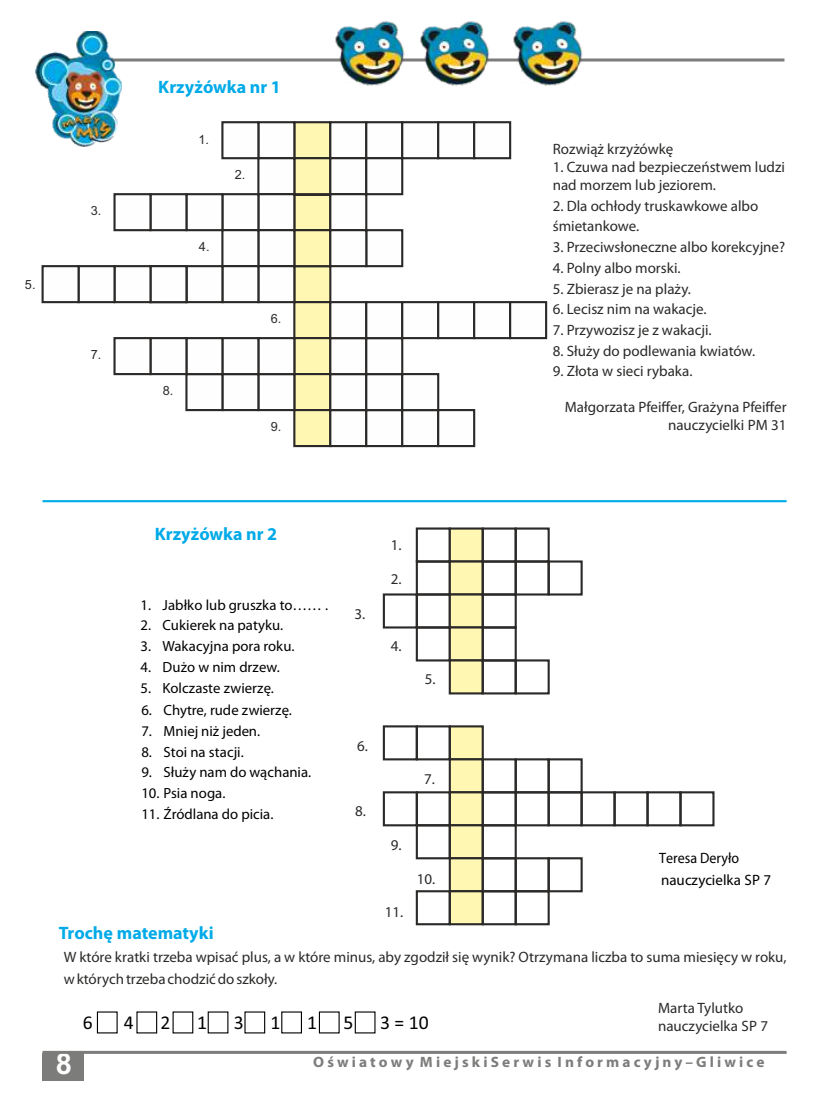
<style>
.page{position:relative;width:828px;height:1118px;background:#fff}
.page>*{position:absolute;margin:0;border:0;box-sizing:border-box;transform-origin:0 0}
.t1{font:700 29.1px "Arial";color:#fefefe}
.t2{font:19.65px "Calibri";color:#000}
.t3{font:700 18px "Myriad Pro";color:#00aae8}
.t4{font:15px/18px "Myriad Pro";color:#2b2a29}
.t5{font:700 15px "Myriad Pro";letter-spacing:.205em;color:#7c7c7b}
.t6{font:15px/21.3px "Myriad Pro";color:#000;scale:.93 1}
.t7{font:14.7px "Myriad Pro";color:#000}
.t8{font:12.75px "Arial";color:#2b2a29}
</style>
<div class="page">
<div style="left:43px;top:1052px;width:41px;height:28px;background:#7c7c7b"></div>
<hr style="left:43px;top:1050px;width:744px;height:3px;background:#7c7c7b">
<hr style="left:44px;top:58px;width:740px;height:3px;background:#7c7c7b">
<img style="left:35px;top:31px;width:87px;height:89px">
<svg style="left:41px;top:120px;width:507px;height:328px"></svg>
<img style="left:334px;top:21px;width:74px;height:65px">
<img style="left:420px;top:21px;width:74px;height:65px">
<img style="left:512px;top:21px;width:74px;height:65px">
<hr style="left:43px;top:500px;width:744px;height:2px;background:#00aae8">
<div style="left:173px;top:1011px;width:20px;height:22px;border:1px solid #000"></div>
<div style="left:208px;top:1011px;width:20px;height:22px;border:1px solid #000"></div>
<div style="left:281px;top:1011px;width:21px;height:22px;border:1px solid #000"></div>
<div style="left:416px;top:527px;width:35px;height:35px;border:2px solid #2b2a29"></div>
<div style="left:482px;top:527px;width:35px;height:35px;border:2px solid #2b2a29"></div>
<div style="left:515px;top:527px;width:35px;height:35px;border:2px solid #2b2a29"></div>
<div style="left:416px;top:560px;width:35px;height:35px;border:2px solid #2b2a29"></div>
<div style="left:482px;top:560px;width:35px;height:35px;border:2px solid #2b2a29"></div>
<div style="left:515px;top:560px;width:35px;height:35px;border:2px solid #2b2a29"></div>
<div style="left:548px;top:560px;width:35px;height:35px;border:2px solid #2b2a29"></div>
<div style="left:383px;top:593px;width:35px;height:35px;border:2px solid #2b2a29"></div>
<div style="left:416px;top:593px;width:35px;height:35px;border:2px solid #2b2a29"></div>
<div style="left:482px;top:593px;width:35px;height:35px;border:2px solid #2b2a29"></div>
<div style="left:416px;top:626px;width:35px;height:35px;border:2px solid #2b2a29"></div>
<div style="left:482px;top:626px;width:35px;height:35px;border:2px solid #2b2a29"></div>
<svg style="left:448px;top:527px;width:37px;height:168px;background:#d6cf9a"></svg>
<div style="left:482px;top:659px;width:35px;height:35px;border:2px solid #2b2a29"></div>
<div style="left:515px;top:659px;width:35px;height:35px;border:2px solid #2b2a29"></div>
<svg style="left:448px;top:725px;width:37px;height:201px;background:#e5dea3"></svg>
<div style="left:416px;top:725px;width:35px;height:35px;border:2px solid #2b2a29"></div>
<div style="left:383px;top:725px;width:35px;height:35px;border:2px solid #2b2a29"></div>
<div style="left:482px;top:758px;width:35px;height:35px;border:2px solid #2b2a29"></div>
<div style="left:515px;top:758px;width:35px;height:35px;border:2px solid #2b2a29"></div>
<div style="left:548px;top:758px;width:35px;height:35px;border:2px solid #2b2a29"></div>
<div style="left:482px;top:791px;width:35px;height:35px;border:2px solid #2b2a29"></div>
<div style="left:515px;top:791px;width:35px;height:35px;border:2px solid #2b2a29"></div>
<div style="left:548px;top:791px;width:35px;height:35px;border:2px solid #2b2a29"></div>
<div style="left:581px;top:791px;width:35px;height:35px;border:2px solid #2b2a29"></div>
<div style="left:614px;top:791px;width:35px;height:35px;border:2px solid #2b2a29"></div>
<div style="left:646px;top:791px;width:36px;height:35px;border:2px solid #2b2a29"></div>
<div style="left:679px;top:791px;width:36px;height:35px;border:2px solid #2b2a29"></div>
<div style="left:416px;top:791px;width:35px;height:35px;border:2px solid #2b2a29"></div>
<div style="left:383px;top:791px;width:35px;height:35px;border:2px solid #2b2a29"></div>
<div style="left:416px;top:824px;width:35px;height:35px;border:2px solid #2b2a29"></div>
<div style="left:482px;top:824px;width:35px;height:35px;border:2px solid #2b2a29"></div>
<div style="left:482px;top:857px;width:35px;height:35px;border:2px solid #2b2a29"></div>
<div style="left:515px;top:857px;width:35px;height:35px;border:2px solid #2b2a29"></div>
<div style="left:548px;top:857px;width:35px;height:35px;border:2px solid #2b2a29"></div>
<div style="left:416px;top:890px;width:35px;height:35px;border:2px solid #2b2a29"></div>
<div style="left:482px;top:890px;width:35px;height:35px;border:2px solid #2b2a29"></div>
<div style="left:515px;top:890px;width:35px;height:35px;border:2px solid #2b2a29"></div>
<p class="t8" style="left:25px;top:280px;width:12px">5.</p>
<p class="t8" style="left:91px;top:206px;width:12px">3.</p>
<p class="t8" style="left:91px;top:350px;width:12px">7.</p>
<p class="t3" style="left:158px;top:80px;width:124px">Krzyżówka nr 1</p>
<p class="t8" style="left:198px;top:134px;width:12px">1.</p>
<p class="t8" style="left:199px;top:242px;width:12px">4.</p>
<p class="t8" style="left:235px;top:170px;width:12px">2.</p>
<p class="t8" style="left:163px;top:386px;width:12px">8.</p>
<p class="t8" style="left:271px;top:314px;width:12px">6.</p>
<p class="t8" style="left:271px;top:422px;width:12px">9.</p>
<p class="t4" style="left:553px;top:141px;width:122px">Rozwiąż krzyżówkę</p>
<p class="t4" style="left:553px;top:159px;width:234px">1. Czuwa nad bezpieczeństwem ludzi nad morzem lub jeziorem.</p>
<p class="t4" style="left:553px;top:196px;width:207px;line-height:20.7px">2. Dla ochłody truskawkowe albo śmietankowe.</p>
<p class="t4" style="left:553px;top:239px;width:234px">3. Przeciwsłoneczne albo korekcyjne?</p>
<p class="t4" style="left:553px;top:260px;width:129px">4. Polny albo morski.</p>
<p class="t4" style="left:553px;top:281px;width:140px">5. Zbierasz je na plaży.</p>
<p class="t4" style="left:553px;top:301px;width:155px">6. Lecisz nim na wakacje.</p>
<p class="t4" style="left:553px;top:322px;width:160px">7. Przywozisz je z wakacji.</p>
<p class="t4" style="left:553px;top:343px;width:204px">8. Służy do podlewania kwiatów.</p>
<p class="t4" style="left:553px;top:363px;width:141px">9. Złota w sieci rybaka.</p>
<p class="t4" style="left:565px;top:399px;width:223px;text-align:right">Małgorzata Pfeiffer, Grażyna Pfeiffer nauczycielki PM 31</p>
<p class="t3" style="left:155px;top:526px;width:124px">Krzyżówka nr 2</p>
<p class="t7" style="left:140px;top:598px;width:189px">1. Jabłko lub gruszka to…… .</p>
<p class="t7" style="left:140px;top:619px;width:144px">2. Cukierek na patyku.</p>
<p class="t7" style="left:140px;top:640px;width:156px">3. Wakacyjna pora roku.</p>
<p class="t7" style="left:140px;top:660px;width:141px">4. Dużo w nim drzew.</p>
<p class="t7" style="left:140px;top:681px;width:135px">5. Kolczaste zwierzę.</p>
<p class="t7" style="left:141px;top:704px;width:152px">6. Chytre, rude zwierzę.</p>
<p class="t7" style="left:141px;top:725px;width:120px">7. Mniej niż jeden.</p>
<p class="t7" style="left:141px;top:745px;width:104px">8. Stoi na stacji.</p>
<p class="t7" style="left:141px;top:766px;width:171px">9. Służy nam do wąchania.</p>
<p class="t7" style="left:141px;top:787px;width:85px">10. Psia noga.</p>
<p class="t7" style="left:141px;top:808px;width:133px">11. Źródlana do picia.</p>
<p class="t3" style="left:59px;top:925px;width:156px">Trochę matematyki</p>
<p class="t4" style="left:354px;top:606px;width:12px">3.</p>
<p class="t4" style="left:391px;top:537px;width:12px">1.</p>
<p class="t4" style="left:391px;top:571px;width:12px">2.</p>
<p class="t4" style="left:391px;top:638px;width:12px">4.</p>
<p class="t4" style="left:425px;top:671px;width:12px">5.</p>
<p class="t4" style="left:357px;top:737px;width:12px">6.</p>
<p class="t4" style="left:355px;top:803px;width:12px">8.</p>
<p class="t4" style="left:424px;top:771px;width:12px">7.</p>
<p class="t4" style="left:391px;top:837px;width:12px">9.</p>
<p class="t4" style="left:385px;top:904px;width:20px">11.</p>
<p class="t4" style="left:417px;top:871px;width:20px">10.</p>
<p class="t6" style="left:659px;top:849px;width:122px">Teresa Deryło nauczycielka SP 7</p>
<p class="t4" style="left:64px;top:947px;width:724px;line-height:21.9px">W które kratki trzeba wpisać plus, a w które minus, aby zgodził się wynik? Otrzymana liczba to suma miesięcy w roku, w których trzeba chodzić do szkoły.</p>
<h2 class="t2" style="left:83px;top:1014px;width:11px">6</h2>
<h2 class="t2" style="left:124px;top:1014px;width:11px">4</h2>
<h2 class="t2" style="left:161px;top:1014px;width:11px">2</h2>
<h2 class="t2" style="left:197px;top:1014px;width:11px">1</h2>
<h2 class="t2" style="left:234px;top:1014px;width:11px">3</h2>
<h2 class="t2" style="left:270px;top:1014px;width:11px">1</h2>
<h2 class="t2" style="left:307px;top:1014px;width:11px">1</h2>
<h2 class="t2" style="left:344px;top:1014px;width:11px">5</h2>
<h2 class="t2" style="left:380px;top:1014px;width:50px">3= 10</h2>
<p class="t4" style="left:658px;top:1000px;width:112px">Marta Tylutko nauczycielka SP 7</p>
<h1 class="t1" style="left:56px;top:1053px;width:18px">8</h1>
<p class="t5" style="left:313px;top:1056px;width:453px">Oświatowy Miejski Serwis Informacyjny – Gliwice</p>
</div>
